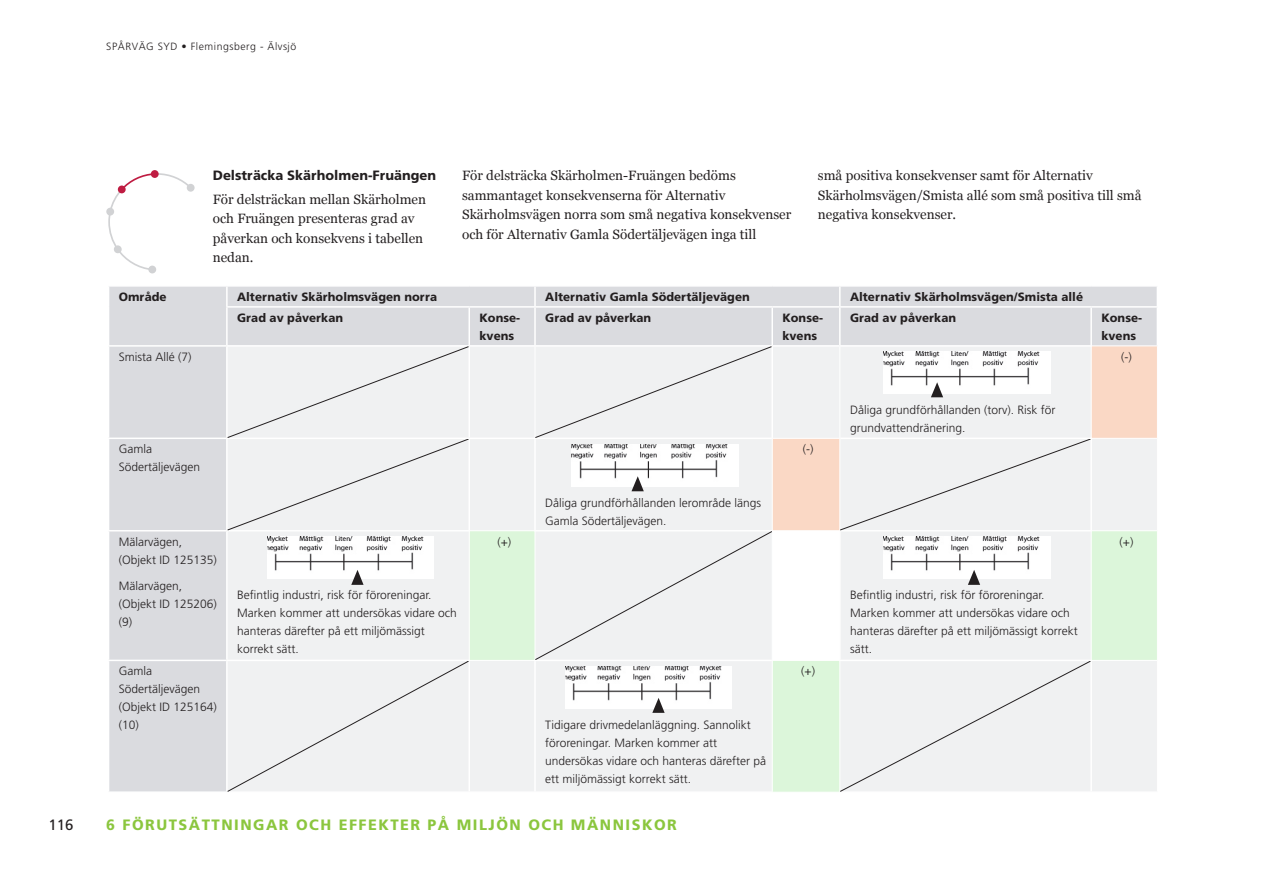
<style>
.page{position:relative;width:1263px;height:893px;background:#fff}
.page>*{position:absolute;margin:0;border:0;box-sizing:border-box;transform-origin:0 0}
.t1{font:800 15px "Frutiger SLLOTF";letter-spacing:.1em;color:#8bc63e}
.t2{font:15px "Frutiger SLLOTF";color:#231f20}
.Brödtext{font:13.5px/19.5px "Georgia";color:#231f20}
.Rubrik_4{font:800 13.5px "Frutiger SLLOTF";color:#231f20}
.Tabelltext{font:300 12px/18px "Frutiger SLLOTF";color:#231f20}
.Tabelltext-2{font:800 12px/18px "Frutiger SLLOTF";color:#231f20}
.t3{font:300 10.5px "Frutiger SLLOTF";letter-spacing:.05em;color:#231f20}
</style>
<div class="page">
<svg style="left:108px;top:173px;width:81px;height:97px"></svg>
<div style="left:114px;top:245px;width:8px;height:8px;background:#d1d2d4;border-radius:50%"></div>
<div style="left:148px;top:266px;width:8px;height:7px;background:#d1d2d4;border-radius:50%"></div>
<div style="left:106px;top:208px;width:8px;height:8px;background:#d1d2d4;border-radius:50%"></div>
<div style="left:118px;top:186px;width:8px;height:7px;background:#bf1c42;border-radius:50%"></div>
<div style="left:151px;top:170px;width:8px;height:8px;background:#bf1c42;border-radius:50%"></div>
<div style="left:187px;top:184px;width:8px;height:8px;background:#d1d2d4;border-radius:50%"></div>
<div style="left:109px;top:287px;width:1048px;height:504px;background:#dadbdf"></div>
<div style="left:228px;top:347px;width:544px;height:313px;background:#f0f1f2"></div>
<svg style="left:773px;top:346px;width:384px;height:184px;fill:#f0f1f2"></svg>
<svg style="left:470px;top:531px;width:687px;height:261px;fill:#f0f1f2"></svg>
<svg style="left:226px;top:287px;width:2px;height:19px"></svg>
<svg style="left:534px;top:287px;width:2px;height:19px"></svg>
<svg style="left:839px;top:287px;width:2px;height:19px"></svg>
<hr style="left:226px;top:306px;width:243px;height:2px;background:#fff">
<hr style="left:226px;top:308px;width:2px;height:37px;background:#fff">
<hr style="left:469px;top:306px;width:66px;height:2px;background:#fff">
<hr style="left:468px;top:308px;width:2px;height:37px;background:#fff">
<hr style="left:535px;top:306px;width:237px;height:2px;background:#fff">
<hr style="left:534px;top:308px;width:2px;height:37px;background:#fff">
<hr style="left:772px;top:306px;width:68px;height:2px;background:#fff">
<hr style="left:771px;top:308px;width:2px;height:37px;background:#fff">
<hr style="left:840px;top:306px;width:251px;height:2px;background:#fff">
<hr style="left:839px;top:308px;width:2px;height:37px;background:#fff">
<hr style="left:1091px;top:306px;width:67px;height:2px;background:#fff">
<hr style="left:1090px;top:308px;width:2px;height:37px;background:#fff">
<hr style="left:108px;top:345px;width:119px;height:2px;background:#fff">
<hr style="left:227px;top:345px;width:242px;height:2px;background:#fff">
<hr style="left:226px;top:347px;width:2px;height:91px;background:#fff">
<hr style="left:469px;top:345px;width:66px;height:2px;background:#fff">
<hr style="left:468px;top:347px;width:2px;height:91px;background:#fff">
<hr style="left:535px;top:345px;width:237px;height:2px;background:#fff">
<hr style="left:772px;top:345px;width:68px;height:2px;background:#fff">
<hr style="left:771px;top:347px;width:2px;height:91px;background:#fff">
<hr style="left:840px;top:345px;width:252px;height:2px;background:#fff">
<hr style="left:108px;top:438px;width:119px;height:1px;background:#fff">
<hr style="left:227px;top:438px;width:242px;height:1px;background:#fff">
<hr style="left:226px;top:439px;width:2px;height:91px;background:#fff">
<hr style="left:469px;top:438px;width:66px;height:1px;background:#fff">
<hr style="left:468px;top:439px;width:2px;height:91px;background:#fff">
<hr style="left:535px;top:438px;width:237px;height:1px;background:#fff">
<hr style="left:534px;top:439px;width:2px;height:91px;background:#fff">
<hr style="left:840px;top:438px;width:252px;height:1px;background:#fff">
<hr style="left:1090px;top:439px;width:2px;height:91px;background:#fff">
<hr style="left:108px;top:530px;width:119px;height:1px;background:#fff">
<hr style="left:227px;top:530px;width:243px;height:1px;background:#fff">
<hr style="left:226px;top:531px;width:2px;height:129px;background:#fff">
<hr style="left:534px;top:530px;width:238px;height:1px;background:#fff">
<hr style="left:840px;top:530px;width:252px;height:1px;background:#fff">
<hr style="left:839px;top:531px;width:2px;height:129px;background:#fff">
<hr style="left:108px;top:660px;width:119px;height:1px;background:#fff">
<hr style="left:227px;top:660px;width:243px;height:1px;background:#fff">
<hr style="left:226px;top:661px;width:2px;height:130px;background:#fff">
<hr style="left:468px;top:661px;width:2px;height:130px;background:#fff">
<hr style="left:534px;top:660px;width:238px;height:1px;background:#fff">
<hr style="left:534px;top:661px;width:2px;height:130px;background:#fff">
<hr style="left:839px;top:660px;width:253px;height:1px;background:#fff">
<hr style="left:1090px;top:661px;width:2px;height:130px;background:#fff">
<hr style="left:469px;top:791px;width:66px;height:2px;background:#fff">
<hr style="left:535px;top:791px;width:237px;height:2px;background:#fff">
<hr style="left:840px;top:791px;width:251px;height:2px;background:#fff">
<hr style="left:1091px;top:791px;width:67px;height:2px;background:#fff">
<hr style="left:839px;top:347px;width:1px;height:91px;background:#fff">
<hr style="left:1091px;top:345px;width:67px;height:1px;background:#fff">
<hr style="left:1091px;top:346px;width:1px;height:92px;background:#fff">
<hr style="left:1091px;top:438px;width:67px;height:1px;background:#fff">
<hr style="left:469px;top:530px;width:66px;height:1px;background:#fff">
<hr style="left:469px;top:531px;width:1px;height:129px;background:#fff">
<hr style="left:772px;top:531px;width:1px;height:129px;background:#fff">
<hr style="left:1091px;top:530px;width:67px;height:1px;background:#fff">
<hr style="left:1091px;top:531px;width:1px;height:129px;background:#fff">
<hr style="left:469px;top:660px;width:66px;height:1px;background:#fff">
<hr style="left:772px;top:660px;width:68px;height:1px;background:#fff">
<hr style="left:772px;top:661px;width:1px;height:131px;background:#fff">
<hr style="left:839px;top:661px;width:1px;height:131px;background:#fff">
<hr style="left:1091px;top:660px;width:67px;height:1px;background:#fff">
<hr style="left:772px;top:438px;width:68px;height:1px;background:#fff">
<hr style="left:772px;top:439px;width:1px;height:91px;background:#fff">
<hr style="left:839px;top:439px;width:1px;height:91px;background:#fff">
<hr style="left:772px;top:530px;width:68px;height:1px;background:#fff">
<div style="left:535px;top:347px;width:236px;height:91px;background:#f0f1f2"></div>
<div style="left:228px;top:347px;width:240px;height:183px;background:#f0f1f2"></div>
<div style="left:840px;top:439px;width:250px;height:91px;background:#f0f1f2"></div>
<div style="left:535px;top:531px;width:237px;height:129px;background:#f0f1f2"></div>
<div style="left:228px;top:661px;width:240px;height:130px;background:#f0f1f2"></div>
<div style="left:840px;top:661px;width:250px;height:130px;background:#f0f1f2"></div>
<img style="left:883px;top:352px;width:167px;height:42px">
<img style="left:572px;top:444px;width:166px;height:42px">
<img style="left:267px;top:537px;width:167px;height:42px">
<img style="left:883px;top:537px;width:167px;height:42px">
<img style="left:565px;top:666px;width:167px;height:42px">
<svg style="left:931px;top:382px;width:12px;height:15px"></svg>
<svg style="left:631px;top:476px;width:13px;height:15px"></svg>
<svg style="left:968px;top:570px;width:12px;height:15px"></svg>
<svg style="left:652px;top:698px;width:13px;height:15px"></svg>
<svg style="left:351px;top:570px;width:13px;height:15px"></svg>
<p class="t3" style="left:106px;top:41px;width:192px">SPÅRVÄG SYD • Flemingsberg - Älvsjö</p>
<p class="t2" style="left:49px;top:816px;width:27px">116</p>
<p class="Rubrik_4" style="left:213px;top:167px;width:225px">Delsträcka Skärholmen-Fruängen</p>
<p class="Brödtext" style="left:213px;top:190px;width:215px">För delsträckan mellan Skärholmen och Fruängen presenteras grad av påverkan och konsekvens i tabellen nedan.</p>
<p class="Brödtext" style="left:462px;top:166px;width:331px">För delsträcka Skärholmen-Fruängen bedöms sammantaget konsekvenserna för Alternativ Skärholmsvägen norra som små negativa konsekvenser och för Alternativ Gamla Södertäljevägen inga till</p>
<p class="Brödtext" style="left:818px;top:166px;width:325px">små positiva konsekvenser samt för Alternativ<br>Skärholmsvägen/Smista allé som små positiva till små negativa konsekvenser.</p>
<p class="Tabelltext-2" style="left:119px;top:288px;width:49px">Område</p>
<p class="Tabelltext-2" style="left:237px;top:288px;width:202px">Alternativ Skärholmsvägen norra</p>
<p class="Tabelltext-2" style="left:545px;top:288px;width:206px">Alternativ Gamla Södertäljevägen</p>
<p class="Tabelltext-2" style="left:850px;top:288px;width:234px">Alternativ Skärholmsvägen/Smista allé</p>
<p class="Tabelltext-2" style="left:237px;top:309px;width:108px">Grad av påverkan</p>
<p class="Tabelltext-2" style="left:479px;top:309px;width:42px">Konse&shy;kvens</p>
<p class="Tabelltext-2" style="left:545px;top:309px;width:108px">Grad av påverkan</p>
<p class="Tabelltext-2" style="left:782px;top:309px;width:42px">Konse&shy;kvens</p>
<p class="Tabelltext-2" style="left:850px;top:309px;width:108px">Grad av påverkan</p>
<p class="Tabelltext-2" style="left:1101px;top:309px;width:42px">Konse&shy;kvens</p>
<p class="Tabelltext" style="left:119px;top:348px;width:74px">Smista Allé (7)</p>
<p class="Tabelltext" style="left:1121px;top:348px;width:12px">(-)</p>
<p class="Tabelltext" style="left:119px;top:440px;width:83px">Gamla<br>Södertäljevägen</p>
<p class="Tabelltext" style="left:119px;top:533px;width:100px">Mälarvägen, (Objekt ID 125135)</p>
<p class="Tabelltext" style="left:119px;top:577px;width:100px">Mälarvägen, (Objekt ID 125206) (9)</p>
<p class="Tabelltext" style="left:237px;top:586px;width:221px">Befintlig industri, risk för föroreningar.<br>Marken kommer att undersökas vidare och hanteras därefter på ett miljömässigt korrekt sätt.</p>
<p class="Tabelltext" style="left:119px;top:662px;width:100px">Gamla<br>Södertäljevägen (Objekt ID 125164) (10)</p>
<p class="Tabelltext" style="left:497px;top:533px;width:15px">(+)</p>
<p class="Tabelltext" style="left:545px;top:494px;width:217px">Dåliga grundförhållanden lerområde längs<br>Gamla Södertäljevägen.</p>
<p class="Tabelltext" style="left:545px;top:716px;width:222px">Tidigare drivmedelanläggning. Sannolikt föroreningar. Marken kommer att undersökas vidare och hanteras därefter på ett miljömässigt korrekt sätt.</p>
<p class="t1" style="left:106px;top:816px;width:572px">6 FÖRUTSÄTTNINGAR OCH EFFEKTER PÅ MILJÖN OCH MÄNNISKOR</p>
<p class="Tabelltext" style="left:803px;top:440px;width:12px">(-)</p>
<p class="Tabelltext" style="left:850px;top:401px;width:207px">Dåliga grundförhållanden (torv). Risk för grundvattendränering.</p>
<p class="Tabelltext" style="left:801px;top:662px;width:15px">(+)</p>
<p class="Tabelltext" style="left:850px;top:586px;width:229px">Befintlig industri, risk för föroreningar.<br>Marken kommer att undersökas vidare och hanteras därefter på ett miljömässigt korrekt sätt.</p>
<p class="Tabelltext" style="left:1119px;top:533px;width:15px">(+)</p>
</div>
